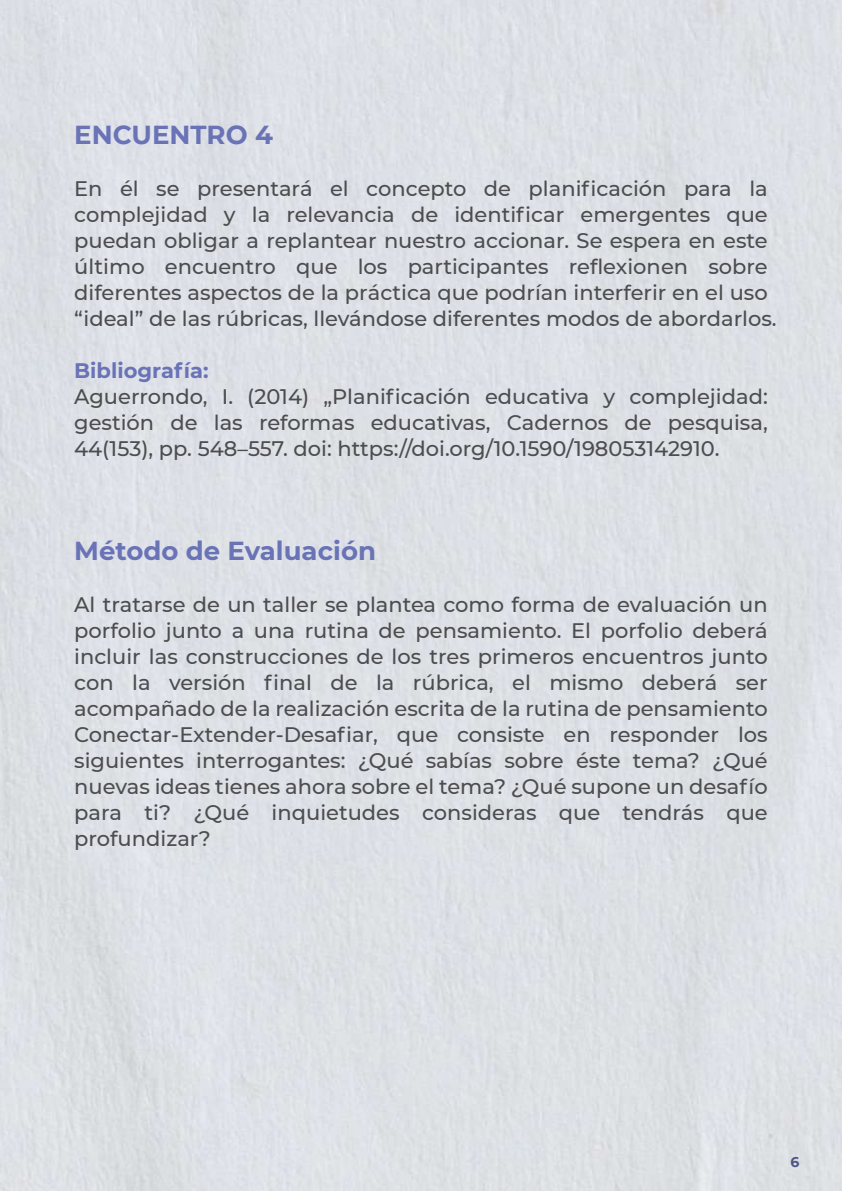
<style>
.page{position:relative;width:842px;height:1191px;background:#fff}
.page>*{position:absolute;margin:0;border:0;box-sizing:border-box;transform-origin:0 0}
.t1{font:700 26px "Montserrat";color:#6973b6}
.t2{font:500 21px/26px "Montserrat";color:#4d4d4f;text-align:justify}
.t3{font:700 21px "Montserrat";color:#6973b6}
.t4{font:700 14px "Montserrat";color:#4f5689}
</style>
<div class="page">
<p class="t1" style="left:74px;top:116px;width:200px">ENCUENTRO 4</p>
<p class="t2" style="left:74px;top:175px;width:704px;text-align:left">En él se presentará el concepto de planificación para la complejidad y la relevancia de identificar emergentes que puedan obligar a replantear nuestro accionar. Se espera en este último encuentro que los participantes reflexionen sobre diferentes aspectos de la práctica que podrían interferir en el uso “ideal” de las rúbricas, llevándose diferentes modos de abordarlos.</p>
<p class="t3" style="left:74px;top:355px;width:136px">Bibliografía:</p>
<p class="t2" style="left:74px;top:383px;width:695px">Aguerrondo, I. (2014) „Planificación educativa y complejidad: gestión de las reformas educativas, Cadernos de pesquisa, 44(153), pp. 548–557. doi: https://doi.org/10.1590/198053142910.</p>
<p class="t1" style="left:74px;top:532px;width:303px">Método de Evaluación</p>
<p class="t2" style="left:74px;top:591px;width:695px">Al tratarse de un taller se plantea como forma de evaluación un porfolio junto a una rutina de pensamiento. El porfolio deberá incluir las construcciones de los tres primeros encuentros junto con la versión final de la rúbrica, el mismo deberá ser acompañado de la realización escrita de la rutina de pensamiento Conectar-Extender-Desafiar, que consiste en responder los siguientes interrogantes: ¿Qué sabías sobre éste tema? ¿Qué nuevas ideas tienes ahora sobre el tema? ¿Qué supone un desafío para ti? ¿Qué inquietudes consideras que tendrás que profundizar?</p>
<p class="t4" style="left:791px;top:1152px;width:10px">6</p>
</div>
